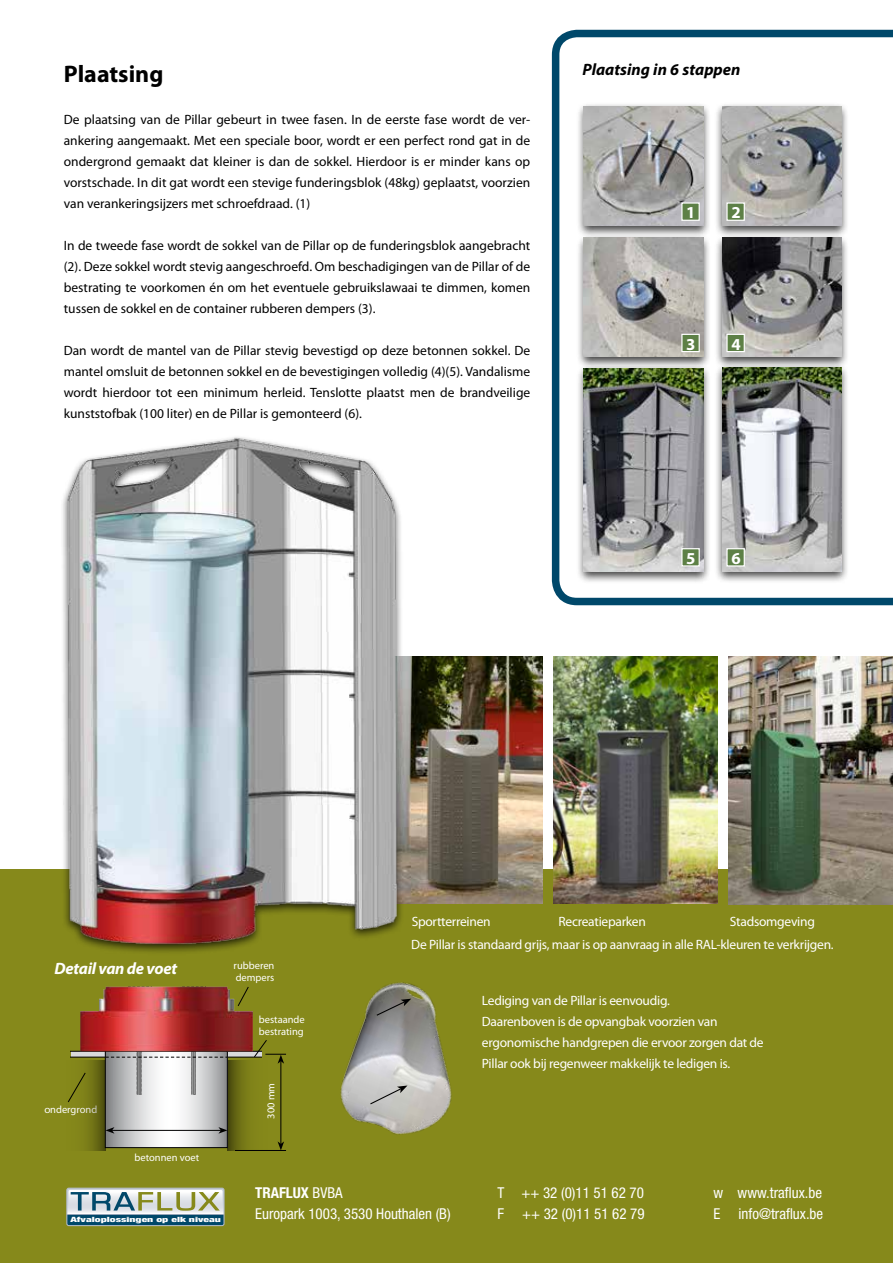
<style>
.page{position:relative;width:893px;height:1263px;background:#fff}
.page>*{position:absolute;margin:0;border:0;box-sizing:border-box;transform-origin:0 0}
.t1{font:700 24px "Myriad Pro";color:#000}
.t2{font:700 16.8px "Myriad Pro";color:#fff}
.t3{font:italic 700 16.5px "Myriad Pro";color:#000}
.t4{font:italic 700 16.5px "Myriad Pro";letter-spacing:-.02em;color:#fff}
.t5{font:condensed 15px/21px "Helvetica Neue";color:#fff}
.t6{font:13.5px/21px "Myriad Pro";color:#000;text-align:justify}
.t7{font:13.5px/21px "Myriad Pro";letter-spacing:-.02em;color:#fff}
.t8{font:10.5px/12px "Myriad Pro";color:#fff}
.t9{font:900 condensed 7.2px "Helvetica Neue";color:#fff;scale:1.64 1}
.s1{font-weight:700}
</style>
<div class="page">
<svg style="left:552px;top:30px;width:341px;height:575px"></svg>
<div style="left:576px;top:234px;width:135px;height:135px;background:#000;opacity:.75"></div>
<img style="left:584px;top:238px;width:119px;height:119px">
<div style="left:714px;top:234px;width:135px;height:135px;background:#000;opacity:.75"></div>
<img style="left:722px;top:238px;width:119px;height:119px">
<div style="left:576px;top:102px;width:135px;height:136px;background:#000;opacity:.75"></div>
<img style="left:584px;top:106px;width:119px;height:119px">
<div style="left:714px;top:102px;width:135px;height:136px;background:#000;opacity:.75"></div>
<img style="left:722px;top:106px;width:119px;height:119px">
<div style="left:576px;top:364px;width:135px;height:219px;background:#000;opacity:.75"></div>
<img style="left:584px;top:368px;width:119px;height:203px">
<div style="left:714px;top:364px;width:135px;height:220px;background:#000;opacity:.75"></div>
<img style="left:722px;top:368px;width:119px;height:203px">
<div style="left:681px;top:202px;width:19px;height:19px;background:#5d8046;border:1px solid #fff"></div>
<div style="left:726px;top:202px;width:19px;height:19px;background:#5d8046;border:1px solid #fff"></div>
<div style="left:681px;top:334px;width:19px;height:18px;background:#5d8046;border:1px solid #fff"></div>
<div style="left:726px;top:334px;width:19px;height:18px;background:#5d8046;border:1px solid #fff"></div>
<div style="left:681px;top:548px;width:19px;height:19px;background:#5d8046;border:1px solid #fff"></div>
<div style="left:726px;top:548px;width:19px;height:19px;background:#5d8046;border:1px solid #fff"></div>
<div style="left:0;top:870px;width:893px;height:393px;background:#86891b"></div>
<div style="left:66px;top:1187px;width:159px;height:39px;border:1px solid #b1bbc9;border-radius:2px"></div>
<svg style="left:67px;top:1188px;width:157px;height:37px;background:#8aa5aa"></svg>
<svg style="left:227px;top:1102px;width:54px;height:48px"></svg>
<svg style="left:68px;top:1102px;width:38px;height:48px"></svg>
<svg style="left:107px;top:1102px;width:118px;height:44px;background:#d3d4d5"></svg>
<div style="left:105px;top:1051px;width:122px;height:97px;border:1px solid #000"></div>
<hr style="left:112px;top:1130px;width:109px;height:1px;background:#000">
<svg style="left:105px;top:1127px;width:9px;height:7px"></svg>
<svg style="left:218px;top:1127px;width:9px;height:7px"></svg>
<hr style="left:281px;top:1061px;width:1px;height:83px;background:#000">
<svg style="left:278px;top:1141px;width:6px;height:9px"></svg>
<hr style="left:235px;top:1150px;width:51px;height:1px;background:#000">
<svg style="left:68px;top:986px;width:218px;height:116px"></svg>
<img style="left:404px;top:656px;width:138px;height:247px">
<img style="left:553px;top:656px;width:164px;height:247px">
<img style="left:728px;top:656px;width:165px;height:248px">
<div style="left:60px;top:435px;width:344px;height:520px;background:#000;opacity:.75"></div>
<img style="left:64px;top:435px;width:335px;height:517px">
<img style="left:340px;top:982px;width:112px;height:153px">
<svg style="left:375px;top:999px;width:36px;height:18px"></svg>
<svg style="left:369px;top:1085px;width:38px;height:20px"></svg>
<h1 class="t1" style="left:64px;top:58px;width:101px">Plaatsing</h1>
<p class="t6" style="left:64px;top:109px;width:468px">De plaatsing van de Pillar gebeurt in twee fasen. In de eerste fase wordt de ver&shy;ankering aangemaakt. Met een speciale boor, wordt er een perfect rond gat in de ondergrond gemaakt dat kleiner is dan de sokkel. Hierdoor is er minder kans op vorstschade. In dit gat wordt een stevige funderingsblok (48kg) geplaatst, voorzien van verankeringsijzers met schroefdraad. (1)</p>
<p class="t6" style="left:64px;top:235px;width:468px">In de tweede fase wordt de sokkel van de Pillar op de funderingsblok aangebracht (2). Deze sokkel wordt stevig aangeschroefd. Om beschadigingen van de Pillar of de bestrating te voorkomen én om het eventuele gebruikslawaai te dimmen, komen tussen de sokkel en de container rubberen dempers (3).</p>
<p class="t6" style="left:64px;top:340px;width:468px">Dan wordt de mantel van de Pillar stevig bevestigd op deze betonnen sokkel. De mantel omsluit de betonnen sokkel en de bevestigingen volledig (4)(5). Vandalisme wordt hierdoor tot een minimum herleid. Tenslotte plaatst men de brandveilige kunststofbak (100 liter) en de Pillar is gemonteerd (6).</p>
<p class="t3" style="left:583px;top:59px;width:159px">Plaatsing in 6 stappen</p>
<p class="t2" style="left:686px;top:202px;width:11px">1</p>
<p class="t2" style="left:731px;top:202px;width:11px">2</p>
<p class="t2" style="left:686px;top:333px;width:11px">3</p>
<p class="t2" style="left:731px;top:333px;width:11px">4</p>
<p class="t2" style="left:686px;top:547px;width:11px">5</p>
<p class="t2" style="left:731px;top:547px;width:11px">6</p>
<p class="t4" style="left:55px;top:958px;width:124px">Detail van de voet</p>
<p class="t8" style="left:45px;top:1103px;width:54px">ondergrond</p>
<p class="t8" style="left:234px;top:959px;width:42px">rubberen dempers</p>
<p class="t8" style="left:259px;top:1013px;width:48px">bestaande bestrating</p>
<p class="t8" style="left:265px;top:1119px;width:37px;rotate:-90deg">300 mm</p>
<p class="t7" style="left:558px;top:910px;width:89px">Recreatieparken</p>
<p class="t7" style="left:730px;top:910px;width:86px">Stadsomgeving</p>
<p class="t7" style="left:411px;top:909px;width:424px;line-height:23.4px">Sportterreinen<br>De Pillar is standaard grijs, maar is op aanvraag in alle RAL-kleuren te verkrijgen.</p>
<p class="t7" style="left:482px;top:990px;width:283px">Lediging van de Pillar is eenvoudig.<br>Daarenboven is de opvangbak voorzien van ergonomische handgrepen die ervoor zorgen dat de Pillar ook bij regenweer makkelijk te ledigen is.</p>
<p class="t8" style="left:135px;top:1151px;width:66px">betonnen voet</p>
<p class="t9" style="left:70px;top:1215px;width:93px">Afvaloplossingen op elk niveau</p>
<p class="t5" style="left:255px;top:1182px;width:197px"><span class="s1">TRAFLUX</span> BVBA<br>Europark 1003, 3530 Houthalen (B)</p>
<p class="t5" style="left:497px;top:1182px;width:148px">T ++ 32 (0)11 51 62 70</p>
<p class="t5" style="left:713px;top:1182px;width:110px">w www.traflux.be</p>
<p class="t5" style="left:497px;top:1203px;width:149px">F ++ 32 (0)11 51 62 79</p>
<p class="t5" style="left:713px;top:1203px;width:111px">E info@traflux.be</p>
</div>
